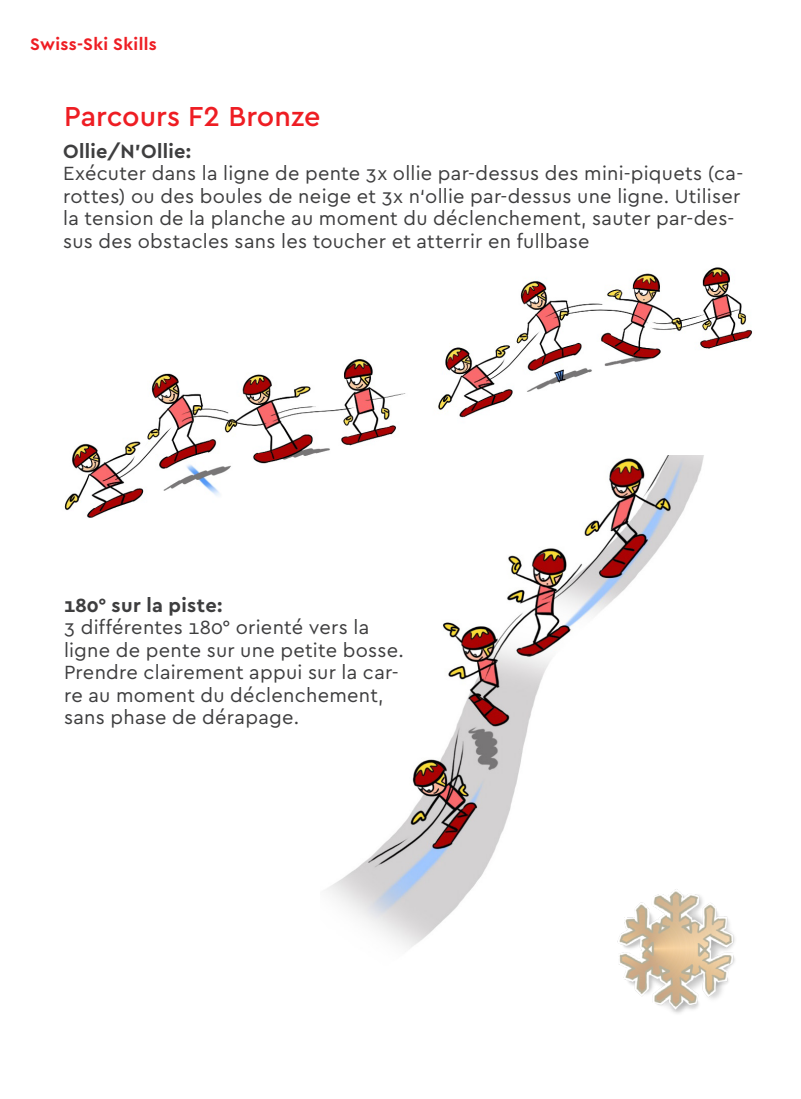
<style>
.page{position:relative;width:801px;height:1099px;background:#fff}
.page>*{position:absolute;margin:0;border:0;box-sizing:border-box;transform-origin:0 0}
.t1{font:500 28.75px "Cera";color:#ee1d23}
.t2{font:20px/22.5px "Cera";letter-spacing:.015em;color:#3e3e3f}
.t3{font:700 20px "Cera";letter-spacing:.02em;color:#3e3e3f}
.t4{font:700 17.5px "Cera";letter-spacing:.02em;color:#ee1d23}
</style>
<div class="page">
<img style="left:326px;top:455px;width:378px;height:494px">
<img style="left:438px;top:267px;width:314px;height:151px">
<img style="left:64px;top:359px;width:362px;height:197px">
<img style="left:615px;top:881px;width:120px;height:133px">
<p class="t4" style="left:30px;top:32px;width:128px">Swiss-Ski Skills</p>
<h1 class="t1" style="left:64px;top:97px;width:258px">Parcours F2 Bronze</h1>
<p class="t3" style="left:63px;top:137px;width:130px">Ollie/N’Ollie:</p>
<p class="t2" style="left:63px;top:161px;width:681px">Exécuter dans la ligne de pente 3x ollie par-dessus des mini-piquets (ca&shy;rottes) ou des boules de neige et 3x n‘ollie par-dessus une ligne. Utiliser la tension de la planche au moment du déclenchement, sauter par-des&shy;sus des obstacles sans les toucher et atterrir en fullbase</p>
<p class="t3" style="left:64px;top:591px;width:160px">180° sur la piste:</p>
<p class="t2" style="left:64px;top:615px;width:341px">3 différentes 180° orienté vers la ligne de pente sur une petite bosse.<br>Prendre clairement appui sur la car&shy;re au moment du déclenchement, sans phase de dérapage.</p>
</div>
